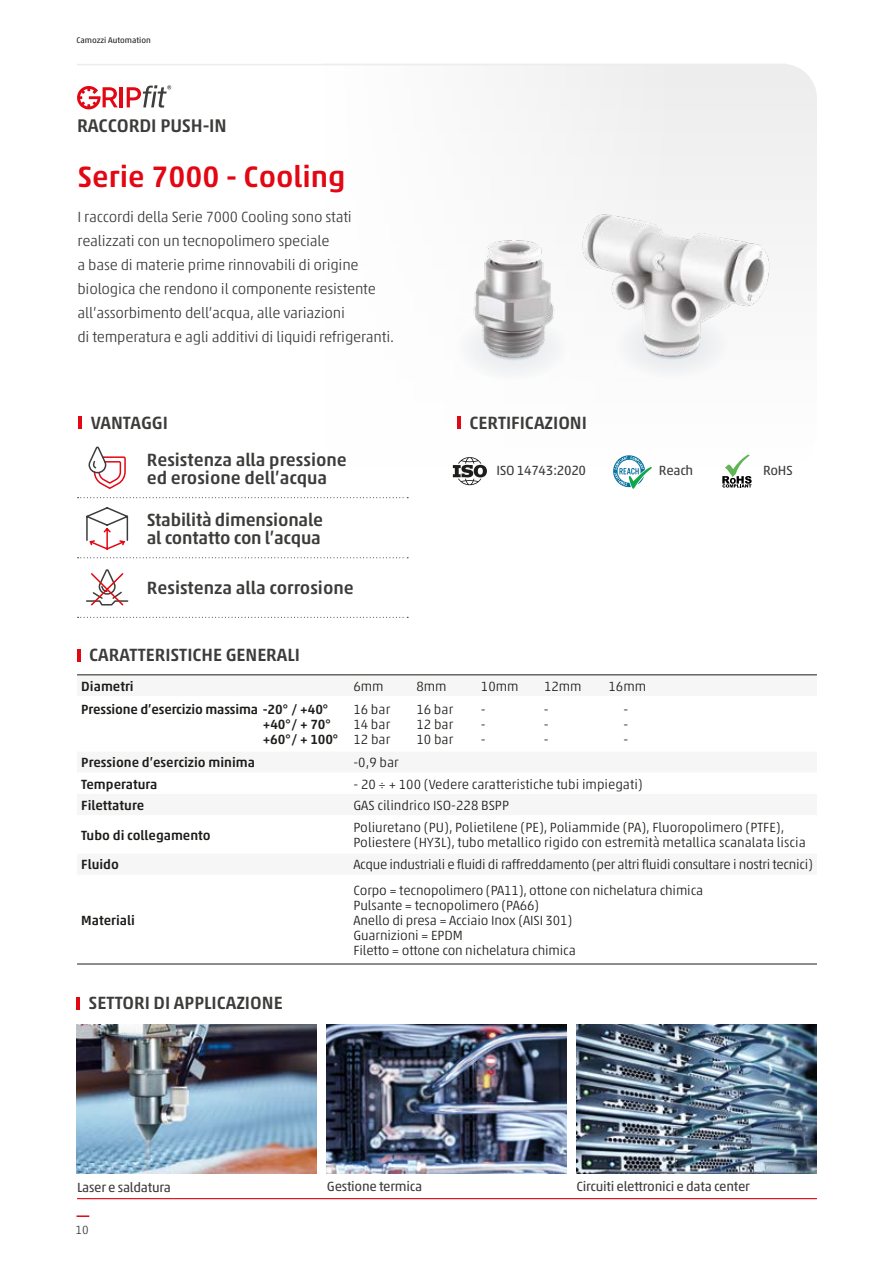
<style>
.page{position:relative;width:893px;height:1263px;background:#fff}
.page>*{position:absolute;margin:0;border:0;box-sizing:border-box;transform-origin:0 0}
.t1{font:500 30px "Akko W1 G";color:#e30613}
.t2{font:500 18.6px "Akko W1 G";letter-spacing:-.01em;color:#3c3c3b}
.t3{font:500 18px/18px "Akko W1 G";color:#3c3c3b}
.t4{font:300 15px/24px "Akko W1 G";letter-spacing:-.015em;color:#3c3c3b}
.t5{font:300 13.5px/15px "Akko W1 G";letter-spacing:-.01em;color:#1d1d1b}
.t6{font:500 13.5px/15px "Akko W1 G";color:#1d1d1b}
.t7{font:13.5px "Akko W1 G";letter-spacing:-.02em;color:#3c3c3b}
.t8{font:300 12px "Akko W1 G";color:#3c3c3b}
.t9{font:8.25px "Akko W1 G";color:#1d1d1b}
</style>
<div class="page">
<div style="left:682px;top:64px;width:135px;height:181px;background:#f0f0f0"></div>
<hr style="left:77px;top:964px;width:268px;height:1px;background:#1d1d1b">
<hr style="left:345px;top:964px;width:472px;height:1px;background:#1d1d1b">
<hr style="left:77px;top:675px;width:268px;height:1px;background:#1d1d1b">
<hr style="left:345px;top:675px;width:472px;height:1px;background:#1d1d1b">
<svg style="left:77px;top:649px;width:3px;height:13px"></svg>
<svg style="left:78px;top:557px;width:330px;height:1px"></svg>
<svg style="left:78px;top:497px;width:330px;height:1px"></svg>
<svg style="left:78px;top:617px;width:330px;height:1px"></svg>
<hr style="left:78px;top:416px;width:4px;height:13px;background:#e30613">
<hr style="left:77px;top:64px;width:709px;height:1px;background:#ededed">
<svg style="left:77px;top:997px;width:3px;height:12px"></svg>
<hr style="left:77px;top:1198px;width:740px;height:1px;background:#e30613">
<svg style="left:457px;top:416px;width:3px;height:13px"></svg>
<hr style="left:120px;top:87px;width:3px;height:20px;background:#e30613">
<svg style="left:77px;top:86px;width:41px;height:23px"></svg>
<svg style="left:127px;top:85px;width:44px;height:23px"></svg>
<img style="left:467px;top:240px;width:85px;height:135px">
<img style="left:552px;top:185px;width:237px;height:189px">
<svg style="left:86px;top:569px;width:43px;height:37px"></svg>
<svg style="left:86px;top:507px;width:43px;height:43px"></svg>
<svg style="left:88px;top:446px;width:38px;height:43px"></svg>
<img style="left:77px;top:1025px;width:240px;height:149px">
<img style="left:327px;top:1025px;width:240px;height:149px">
<img style="left:576px;top:1025px;width:240px;height:149px">
<svg style="left:77px;top:1215px;width:12px;height:2px"></svg>
<svg style="left:722px;top:454px;width:30px;height:34px"></svg>
<svg style="left:613px;top:455px;width:39px;height:34px"></svg>
<svg style="left:453px;top:457px;width:34px;height:29px"></svg>
<p class="t9" style="left:77px;top:34px;width:76px">Camozzi Automation</p>
<h2 class="t2" style="left:77px;top:111px;width:151px">RACCORDI PUSH-IN</h2>
<h1 class="t1" style="left:77px;top:155px;width:270px">Serie 7000 - Cooling</h1>
<p class="t4" style="left:77px;top:204px;width:318px">I raccordi della Serie 7000 Cooling sono stati realizzati con un tecnopolimero speciale<br>a base di materie prime rinnovabili di origine biologica che rendono il componente resistente all’assorbimento dell’acqua, alle variazioni<br>di temperatura e agli additivi di liquidi refrigeranti.</p>
<h3 class="t3" style="left:91px;top:412px;width:79px">VANTAGGI</h3>
<h3 class="t3" style="left:147px;top:449px;width:202px">Resistenza alla pressione ed erosione dell’acqua</h3>
<h3 class="t3" style="left:147px;top:510px;width:178px">Stabilità dimensionale al contatto con l’acqua</h3>
<h3 class="t3" style="left:147px;top:578px;width:208px">Resistenza alla corrosione</h3>
<h3 class="t3" style="left:89px;top:645px;width:213px">CARATTERISTICHE GENERALI</h3>
<h3 class="t3" style="left:469px;top:412px;width:119px">CERTIFICAZIONI</h3>
<p class="t7" style="left:496px;top:461px;width:91px">ISO 14743:2020</p>
<p class="t7" style="left:659px;top:461px;width:36px">Reach</p>
<p class="t7" style="left:763px;top:461px;width:31px">RoHS</p>
<p class="t6" style="left:81px;top:678px;width:54px">Diametri</p>
<p class="t5" style="left:353px;top:678px;width:32px">6mm</p>
<p class="t5" style="left:416px;top:678px;width:32px">8mm</p>
<p class="t5" style="left:481px;top:678px;width:39px">10mm</p>
<p class="t5" style="left:544px;top:678px;width:39px">12mm</p>
<p class="t5" style="left:608px;top:678px;width:39px">16mm</p>
<p class="t6" style="left:263px;top:701px;width:77px;text-indent:-181px">Pressione d’esercizio massima -20° / +40° +40°/ + 70° +60°/ + 100°</p>
<p class="t5" style="left:353px;top:701px;width:38px">16 bar</p>
<p class="t5" style="left:416px;top:701px;width:38px">16 bar</p>
<p class="t5" style="left:481px;top:701px;width:6px">-</p>
<p class="t5" style="left:544px;top:701px;width:6px">-</p>
<p class="t5" style="left:623px;top:701px;width:6px">-</p>
<p class="t5" style="left:353px;top:716px;width:38px">14 bar</p>
<p class="t5" style="left:416px;top:716px;width:38px">12 bar</p>
<p class="t5" style="left:481px;top:716px;width:6px">-</p>
<p class="t5" style="left:544px;top:716px;width:6px">-</p>
<p class="t5" style="left:623px;top:716px;width:6px">-</p>
<p class="t5" style="left:353px;top:731px;width:38px">12 bar</p>
<p class="t5" style="left:416px;top:731px;width:38px">10 bar</p>
<p class="t5" style="left:481px;top:731px;width:6px">-</p>
<p class="t5" style="left:544px;top:731px;width:6px">-</p>
<p class="t5" style="left:623px;top:731px;width:6px">-</p>
<p class="t6" style="left:81px;top:754px;width:175px">Pressione d’esercizio minima</p>
<p class="t5" style="left:353px;top:754px;width:47px">-0,9 bar</p>
<p class="t6" style="left:81px;top:775px;width:78px">Temperatura</p>
<p class="t5" style="left:353px;top:775px;width:291px">- 20 ÷ + 100 (Vedere caratteristiche tubi impiegati)</p>
<p class="t6" style="left:81px;top:797px;width:64px">Filettature</p>
<p class="t5" style="left:353px;top:797px;width:157px">GAS cilindrico ISO-228 BSPP</p>
<p class="t6" style="left:81px;top:826px;width:131px">Tubo di collegamento</p>
<p class="t5" style="left:353px;top:819px;width:454px">Poliuretano (PU), Polietilene (PE), Poliammide (PA), Fluoropolimero (PTFE),<br>Poliestere (HY3L), tubo metallico rigido con estremità metallica scanalata liscia</p>
<p class="t6" style="left:81px;top:856px;width:39px">Fluido</p>
<p class="t5" style="left:353px;top:856px;width:461px">Acque industriali e fluidi di raffreddamento (per altri fluidi consultare i nostri tecnici)</p>
<p class="t6" style="left:81px;top:911px;width:55px">Materiali</p>
<h3 class="t3" style="left:89px;top:993px;width:196px">SETTORI DI APPLICAZIONE</h3>
<p class="t5" style="left:353px;top:881px;width:351px">Corpo = tecnopolimero (PA11), ottone con nichelatura chimica Pulsante = tecnopolimero (PA66)<br>Anello di presa = Acciaio Inox (AISI 301)<br>Guarnizioni = EPDM<br>Filetto = ottone con nichelatura chimica</p>
<p class="t7" style="left:77px;top:1177px;width:95px">Laser e saldatura</p>
<p class="t7" style="left:327px;top:1177px;width:97px">Gestione termica</p>
<p class="t7" style="left:576px;top:1177px;width:175px">Circuiti elettronici e data center</p>
<p class="t8" style="left:75px;top:1221px;width:15px">10</p>
</div>
